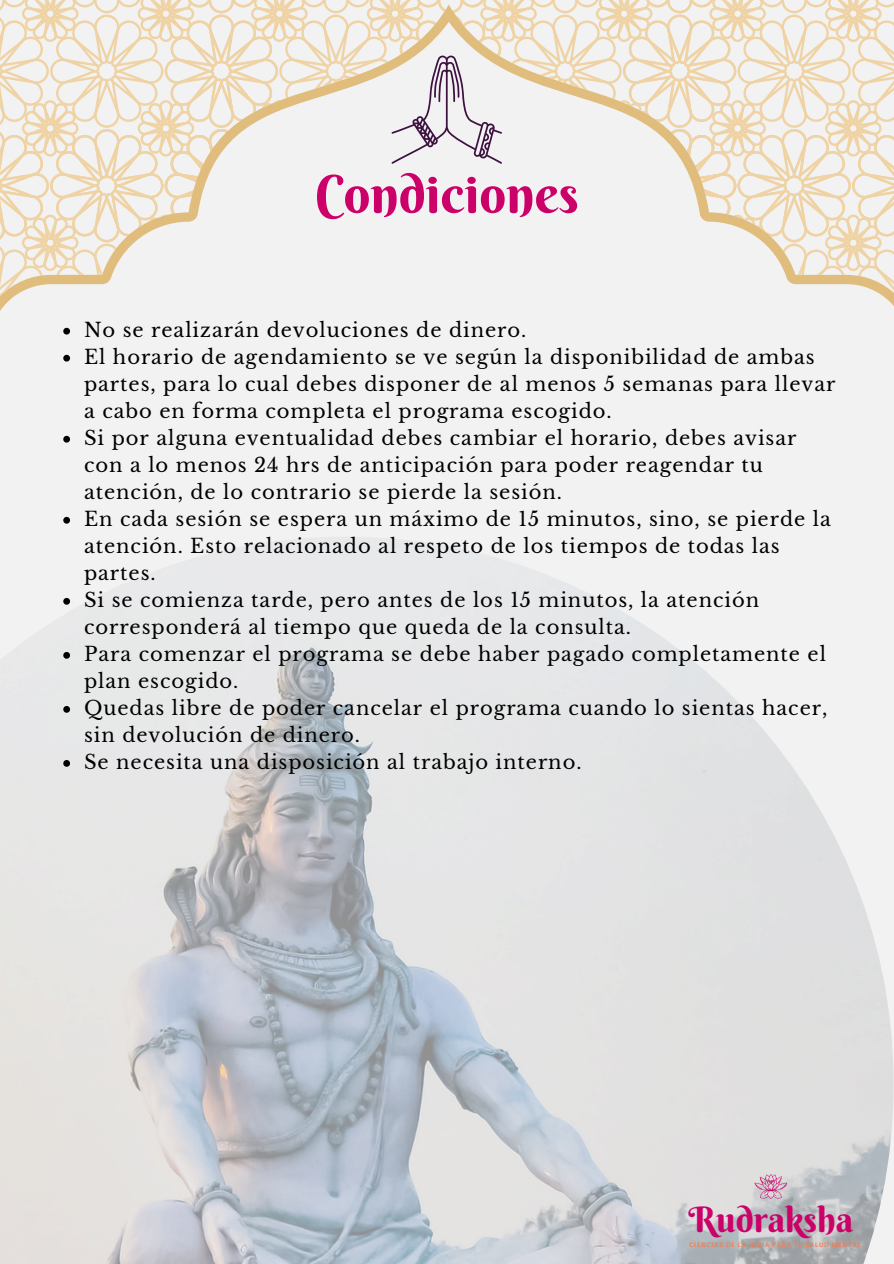
<style>
.page{position:relative;width:894px;height:1264px;background:#fff}
.page>*{position:absolute;margin:0;border:0;box-sizing:border-box;transform-origin:0 0}
.t1{font:52.5px "Berkshire Swash";color:#cb0069}
.t2{font:35.1px "Berkshire Swash";color:#cb0069}
.t3{font:19.5px/27px "Libre Baskerville";letter-spacing:.05em;color:#000}
.t4{font:6.45px "Cantora One";letter-spacing:.13em;color:#f17b4f}
</style>
<div class="page">
<div style="left:0;top:308px;width:893px;height:228px;background:#f2f2f2"></div>
<svg style="left:0;top:0;width:893px;height:308px"></svg>
<img style="left:0;top:536px;width:893px;height:727px">
<svg style="left:63px;top:328px;width:7px;height:6px"></svg>
<svg style="left:63px;top:355px;width:7px;height:6px"></svg>
<svg style="left:63px;top:436px;width:7px;height:6px"></svg>
<svg style="left:63px;top:517px;width:7px;height:6px"></svg>
<svg style="left:63px;top:598px;width:7px;height:6px"></svg>
<svg style="left:63px;top:652px;width:7px;height:6px"></svg>
<svg style="left:63px;top:706px;width:7px;height:6px"></svg>
<svg style="left:63px;top:760px;width:7px;height:6px"></svg>
<svg style="left:754px;top:1174px;width:33px;height:24px"></svg>
<p class="t1" style="left:315px;top:161px;width:265px">Condiciones</p>
<p class="t3" style="left:84px;top:316px;width:443px">No se realizarán devoluciones de dinero.</p>
<h1 class="t3" style="left:84px;top:343px;width:752px">El horario de agendamiento se ve según la disponibilidad de ambas partes, para lo cual debes disponer de al menos 5 semanas para llevar a cabo en forma completa el programa escogido.</h1>
<p class="t3" style="left:84px;top:424px;width:713px">Si por alguna eventualidad debes cambiar el horario, debes avisar con a lo menos 24 hrs de anticipación para poder reagendar tu atención, de lo contrario se pierde la sesión.</p>
<p class="t3" style="left:84px;top:505px;width:748px">En cada sesión se espera un máximo de 15 minutos, sino, se pierde la atención. Esto relacionado al respeto de los tiempos de todas las partes.</p>
<p class="t3" style="left:84px;top:586px;width:676px">Si se comienza tarde, pero antes de los 15 minutos, la atención corresponderá al tiempo que queda de la consulta.</p>
<p class="t3" style="left:84px;top:640px;width:743px">Para comenzar el programa se debe haber pagado completamente el plan escogido.</p>
<p class="t3" style="left:84px;top:694px;width:744px">Quedas libre de poder cancelar el programa cuando lo sientas hacer, sin devolución de dinero.</p>
<p class="t3" style="left:84px;top:748px;width:499px">Se necesita una disposición al trabajo interno.</p>
<h2 class="t2" style="left:688px;top:1197px;width:166px">Rudraksha</h2>
<p class="t4" style="left:689px;top:1240px;width:172px">CIENCIAS DE LA INDIA PARA TU SALUD MENTAL</p>
</div>
